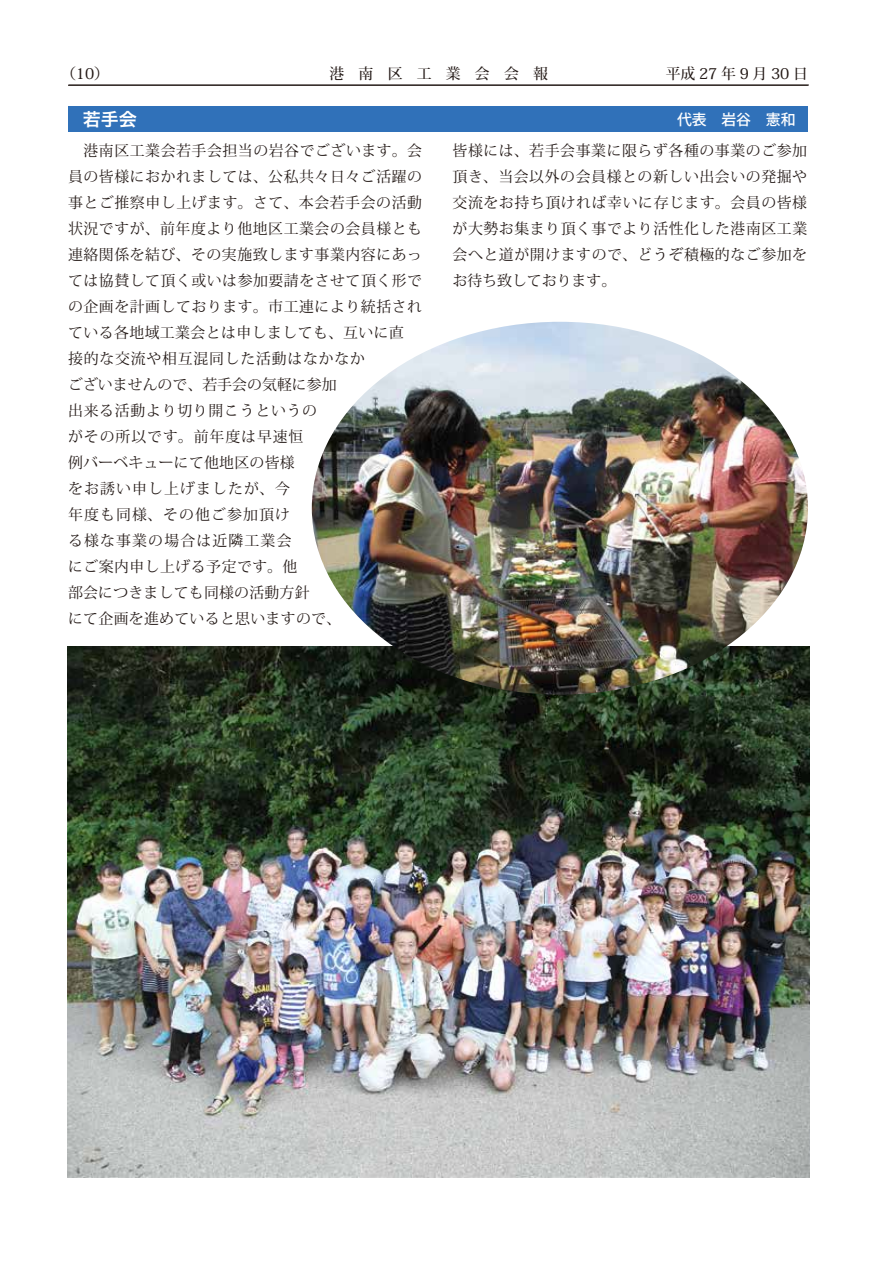
<style>
.page{position:relative;width:893px;height:1263px;background:#fff}
.page>*{position:absolute;margin:0;border:0;box-sizing:border-box;transform-origin:0 0}
.t1{font:18px "Hira Kaku Pro W6";color:#fff}
.t2{font:14.85px/26.1px "Koz Min Pro";letter-spacing:.04em;color:#221815}
.t3{font:500 14.85px "Koz Min Pro";letter-spacing:.245em;color:#221815}
.t4{font:500 14.85px "Koz Min Pro";letter-spacing:.955em;color:#221815}
.t5{font:500 14.85px "Koz Go Pro";color:#fff}
</style>
<div class="page">
<hr style="left:69px;top:85px;width:740px;height:1px;background:#221815">
<hr style="left:68px;top:85px;width:740px;height:1px;background:#221815">
<div style="left:68px;top:106px;width:740px;height:26px;background:#3071b9"></div>
<img style="left:68px;top:646px;width:742px;height:531px">
<img style="left:312px;top:322px;width:496px;height:372px">
<p class="t3" style="left:61px;top:63px;width:49px">（10）</p>
<p class="t4" style="left:330px;top:63px;width:220px">港南区工業会会報</p>
<p class="t3" style="left:666px;top:63px;width:144px">平成27年9月30日</p>
<p class="t1" style="left:83px;top:103px;width:56px">若手会</p>
<p class="t5" style="left:677px;top:110px;width:120px">代表　岩谷　憲和</p>
<p class="t2" style="left:68px;top:137px;width:356px">　港南区工業会若手会担当の岩谷でございます。会員の皆様におかれましては、公私共々日々ご活躍の事とご推察申し上げます。さて、本会若手会の活動状況ですが、前年度より他地区工業会の会員様とも連絡関係を結び、その実施致します事業内容にあっては協賛して頂く或いは参加要請をさせて頂く形での企画を計画しております。市工連により統括されている各地域工業会とは申しましても、互いに直接的な交流や相互混同した活動はなかなか<br>ございませんので、若手会の気軽に参加<br>出来る活動より切り開こうというの<br>がその所以です。前年度は早速恒<br>例バーベキューにて他地区の皆様<br>をお誘い申し上げましたが、今<br>年度も同様、その他ご参加頂け<br>る様な事業の場合は近隣工業会<br>にご案内申し上げる予定です。他<br>部会につきましても同様の活動方針<br>にて企画を進めていると思いますので、</p>
<p class="t2" style="left:453px;top:137px;width:356px;text-align:justify">皆様には、若手会事業に限らず各種の事業のご参加頂き、当会以外の会員様との新しい出会いの発掘や交流をお持ち頂ければ幸いに存じます。会員の皆様が大勢お集まり頂く事でより活性化した港南区工業会へと道が開けますので、どうぞ積極的なご参加をお待ち致しております。</p>
</div>
